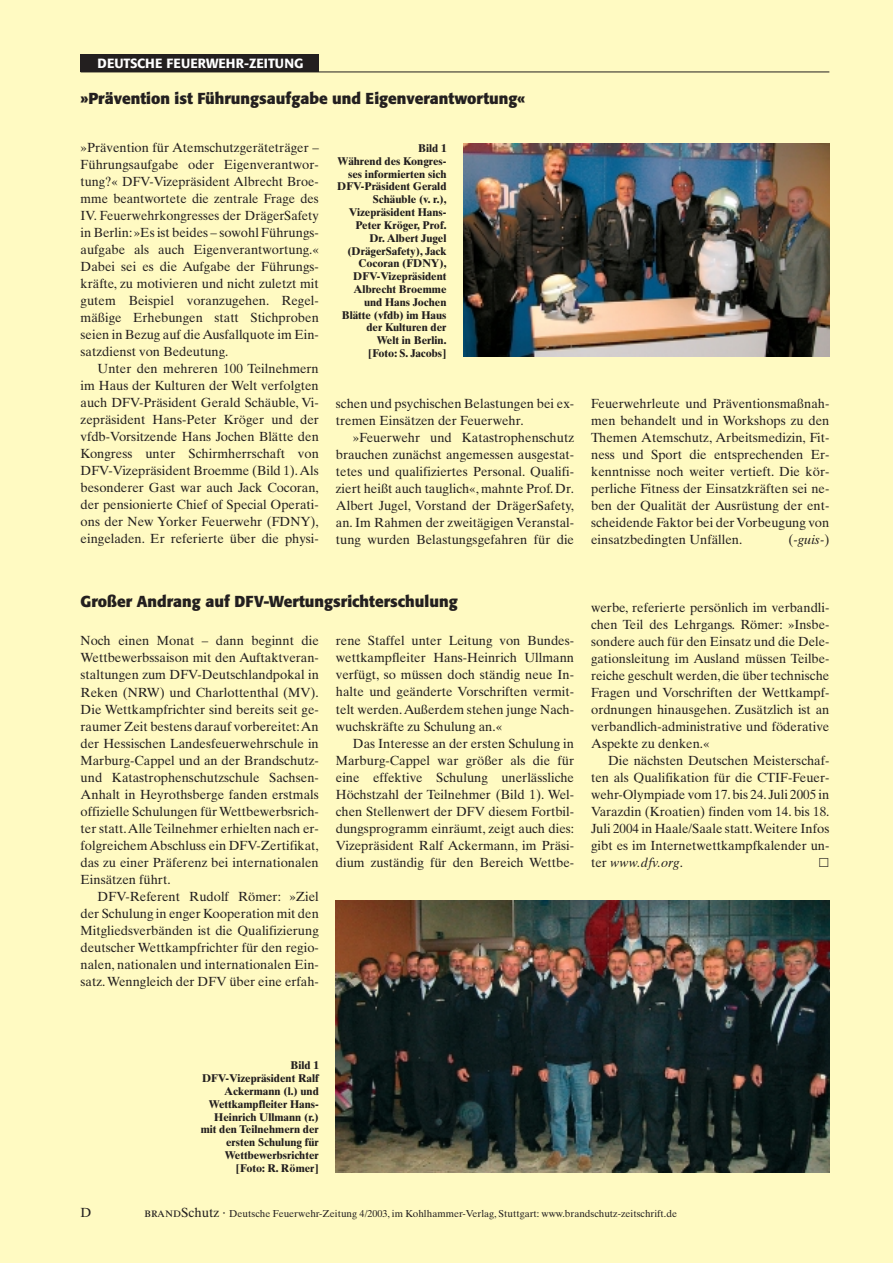
<style>
.page{position:relative;width:893px;height:1263px;background:#fff}
.page>*{position:absolute;margin:0;border:0;box-sizing:border-box;transform-origin:0 0}
.t1{font:700 15.75px "Formata";color:#231f1f}
.t2{font:13.2px/17px "Times Ten";color:#231f1f;text-align:justify}
.t3{font:500 13.2px "Formata";color:#fff}
.t4{font:13.2px "Times Ten Italic Os F";color:#231f1f}
.t5{font:13.2px "European Pi Three";color:#231f1f}
.t6{font:700 11.25px/12.8px "Times Ten";color:#231f1f;text-align:right}
.t7{font:10.05px "Times Ten";color:#231f1f}
.s1{font-family:"Times Ten"}
.s2{font-style:italic}
.s3{font-family:"Times Ten Roman SC";font-size:13.2px}
.s4{font-size:13.2px}
</style>
<div class="page">
<div style="left:0;top:0;width:892px;height:1263px;background:#fffac2"></div>
<hr style="left:81px;top:72px;width:748px;height:1px;background:#231f1f">
<div style="left:81px;top:55px;width:238px;height:17px;background:#231f1f"></div>
<img style="left:463px;top:144px;width:366px;height:212px">
<img style="left:336px;top:901px;width:493px;height:272px">
<p class="t3" style="left:98px;top:58px;width:207px">DEUTSCHE FEUERWEHR-ZEITUNG</p>
<p class="t1" style="left:81px;top:91px;width:446px">»Prävention ist Führungsaufgabe und Eigenverantwortung«</p>
<p class="t2" style="left:81px;top:140px;width:240px">»Prävention für Atemschutzgeräteträger – Führungsaufgabe oder Eigenverantwor&shy;tung?« DFV-Vizepräsident Albrecht Broe&shy;mme beantwortete die zentrale Frage des IV. Feuerwehrkongresses der DrägerSafety in Berlin:»Es ist beides – sowohl Führungs&shy;aufgabe als auch Eigenverantwortung.« Dabei sei es die Aufgabe der Führungs&shy;kräfte, zu motivieren und nicht zuletzt mit gutem Beispiel voranzugehen. Regel&shy;mäßige Erhebungen statt Stichproben seien in Bezug auf die Ausfallquote im Ein&shy;satzdienst von Bedeutung.</p>
<p class="t2" style="left:81px;top:362px;width:240px;text-indent:17px">Unter den mehreren 100 Teilnehmern im Haus der Kulturen der Welt verfolgten auch DFV-Präsident Gerald Schäuble, Vi&shy;zepräsident Hans-Peter Kröger und der vfdb-Vorsitzende Hans Jochen Blätte den Kongress unter Schirmherrschaft von DFV-Vizepräsident Broemme (Bild 1).Als besonderer Gast war auch Jack Cocoran, der pensionierte Chief of Special Operati&shy;ons der New Yorker Feuerwehr (FDNY), eingeladen. Er referierte über die physi-</p>
<p class="t6" style="left:337px;top:143px;width:111px">Bild 1<br>Während des Kongres&shy;ses informierten sich<br>DFV-Präsident Gerald<br>Schäuble (v. r.),<br>Vizepräsident Hans-<br>Peter Kröger, Prof.<br>Dr. Albert Jugel (DrägerSafety), Jack<br>Cocoran (FDNY),<br>DFV-Vizepräsident<br>Albrecht Broemme und Hans Jochen<br>Blätte (vfdb) im Haus der Kulturen der<br>Welt in Berlin.<br>[Foto: S. Jacobs]</p>
<p class="t2" style="left:336px;top:396px;width:240px">schen und psychischen Belastungen bei ex&shy;tremen Einsätzen der Feuerwehr.</p>
<p class="t2" style="left:336px;top:430px;width:240px;text-indent:17px">»Feuerwehr und Katastrophenschutz brauchen zunächst angemessen ausgestat&shy;tetes und qualifiziertes Personal. Qualifi&shy;ziert heißt auch tauglich«, mahnte Prof. Dr.<br>Albert Jugel, Vorstand der DrägerSafety, an. Im Rahmen der zweitägigen Veranstal&shy;tung wurden Belastungsgefahren für die</p>
<p class="t2" style="left:591px;top:396px;width:240px">Feuerwehrleute und Präventionsmaßnah&shy;men behandelt und in Workshops zu den Themen Atemschutz, Arbeitsmedizin, Fit&shy;ness und Sport die entsprechenden Er&shy;kenntnisse noch weiter vertieft. Die kör&shy;perliche Fitness der Einsatzkräften sei ne&shy;ben der Qualität der Ausrüstung der ent&shy;scheidende Faktor bei der Vorbeugung von einsatzbedingten Unfällen.</p>
<p class="t4" style="left:788px;top:534px;width:42px"><span class="s1">(</span>-guis-<span class="s1">)</span></p>
<p class="t1" style="left:81px;top:595px;width:378px">Großer Andrang auf DFV-Wertungsrichterschulung</p>
<p class="t2" style="left:81px;top:634px;width:240px">Noch einen Monat – dann beginnt die Wettbewerbssaison mit den Auftaktveran&shy;staltungen zum DFV-Deutschlandpokal in Reken (NRW) und Charlottenthal (MV).<br>Die Wettkampfrichter sind bereits seit ge&shy;raumer Zeit bestens darauf vorbereitet:An der Hessischen Landesfeuerwehrschule in Marburg-Cappel und an der Brandschutz&shy;und Katastrophenschutzschule Sachsen-Anhalt in Heyrothsberge fanden erstmals offizielle Schulungen für Wettbewerbsrich&shy;ter statt.Alle Teilnehmer erhielten nach er&shy;folgreichem Abschluss ein DFV-Zertifikat, das zu einer Präferenz bei internationalen Einsätzen führt.</p>
<p class="t2" style="left:81px;top:889px;width:240px;text-indent:17px">DFV-Referent Rudolf Römer: »Ziel der Schulung in enger Kooperation mit den Mitgliedsverbänden ist die Qualifizierung deutscher Wettkampfrichter für den regio&shy;nalen, nationalen und internationalen Ein&shy;satz.Wenngleich der DFV über eine erfah-</p>
<p class="t2" style="left:336px;top:634px;width:240px">rene Staffel unter Leitung von Bundes&shy;wettkampfleiter Hans-Heinrich Ullmann verfügt, so müssen doch ständig neue In&shy;halte und geänderte Vorschriften vermit&shy;telt werden.Außerdem stehen junge Nach&shy;wuchskräfte zu Schulung an.«</p>
<p class="t2" style="left:336px;top:736px;width:240px;text-indent:17px">Das Interesse an der ersten Schulung in Marburg-Cappel war größer als die für eine effektive Schulung unerlässliche Höchstzahl der Teilnehmer (Bild 1). Wel&shy;chen Stellenwert der DFV diesem Fortbil&shy;dungsprogramm einräumt, zeigt auch dies:<br>Vizepräsident Ralf Ackermann, im Präsi&shy;dium zuständig für den Bereich Wettbe-</p>
<p class="t2" style="left:591px;top:600px;width:240px">werbe, referierte persönlich im verbandli&shy;chen Teil des Lehrgangs. Römer: »Insbe&shy;sondere auch für den Einsatz und die Dele&shy;gationsleitung im Ausland müssen Teilbe&shy;reiche geschult werden, die über technische Fragen und Vorschriften der Wettkampf&shy;ordnungen hinausgehen. Zusätzlich ist an verbandlich-administrative und föderative Aspekte zu denken.«</p>
<p class="t2" style="left:591px;top:753px;width:240px;text-indent:17px">Die nächsten Deutschen Meisterschaf&shy;ten als Qualifikation für die CTIF-Feuer&shy;wehr-Olympiade vom 17. bis 24. Juli 2005 in Varazdin (Kroatien) finden vom 14. bis 18.<br>Juli 2004 in Haale/Saale statt.Weitere Infos gibt es im Internetwettkampfkalender un&shy;ter <span class="s2">www.dfv.org</span>.</p>
<p class="t5" style="left:818px;top:854px;width:12px">-</p>
<p class="t6" style="left:201px;top:1060px;width:120px">Bild 1<br>DFV-Vizepräsident Ralf<br>Ackermann (l.) und<br>Wettkampfleiter Hans-<br>Heinrich Ullmann (r.) mit den Teilnehmern der ersten Schulung für<br>Wettbewerbsrichter [Foto: R. Römer]</p>
<p class="t2" style="left:81px;top:1206px;width:13px">D</p>
<p class="t7" style="left:144px;top:1210px;width:534px"><span class="s3">brand</span><span class="s4">Schutz ·</span> Deutsche Feuerwehr-Zeitung 4/2003, im Kohlhammer-Verlag, Stuttgart: www.brandschutz-zeitschrift.de</p>
</div>
